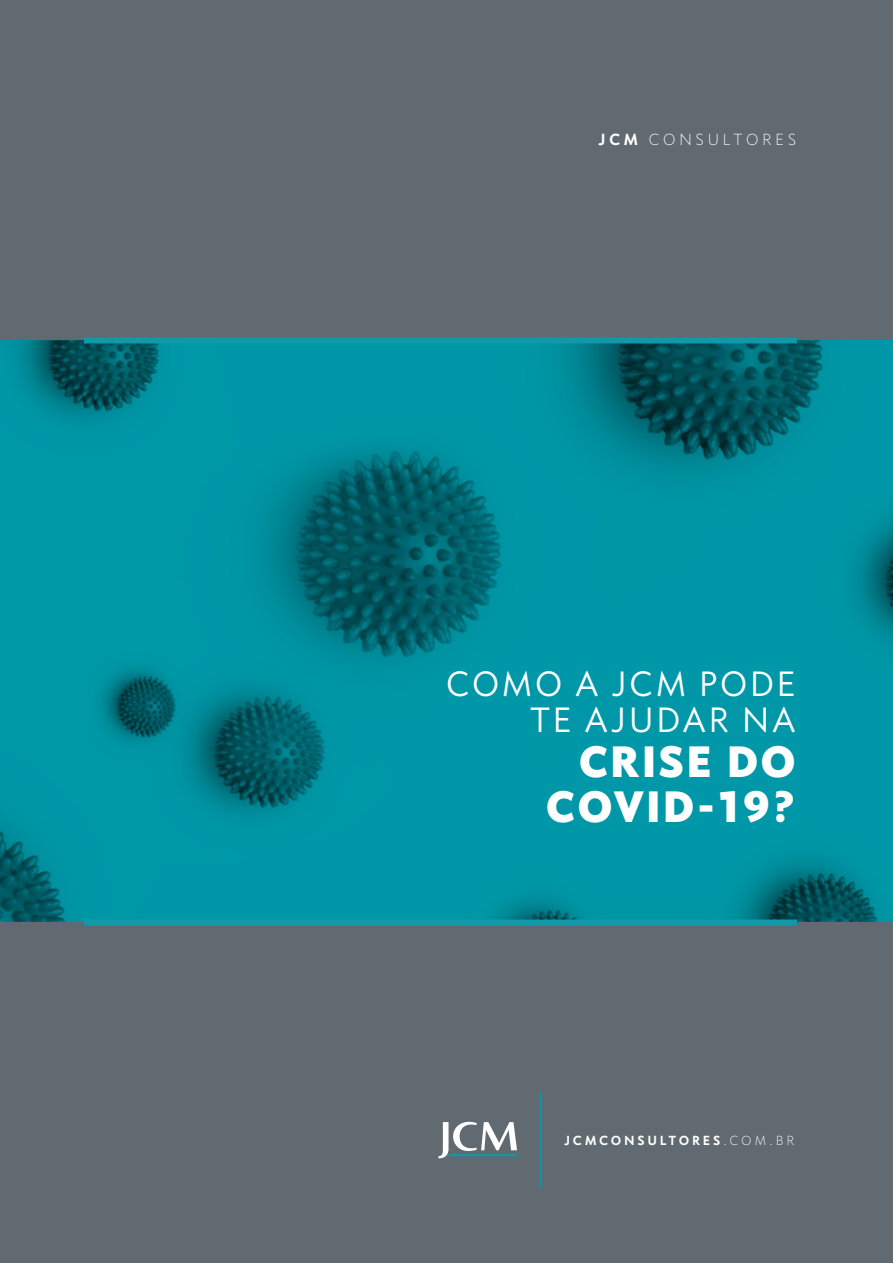
<style>
.page{position:relative;width:893px;height:1263px;background:#606a70}
.page>*{position:absolute;margin:0;border:0;box-sizing:border-box;transform-origin:0 0}
.t1{font:45px/45px "Concourse C7";color:#fff;text-align:right}
.t2{font:36px/36px "Concourse C3";color:#fff;text-align:right}
.t3{font:16.5px "Concourse C2";letter-spacing:.15em;color:#fff}
.t4{font:700 13.5px "Concourse C2";letter-spacing:.15em;color:#fff}
.s1{font-weight:700}
.s2{font-weight:400}
</style>
<div class="page">
<hr style="left:540px;top:1092px;width:1px;height:95px;background:#109aa9">
<svg style="left:438px;top:1122px;width:79px;height:36px"></svg>
<img style="left:0;top:340px;width:893px;height:582px">
<div style="left:84px;top:337px;width:713px;height:6px;background:#109aa9"></div>
<div style="left:84px;top:919px;width:713px;height:6px;background:#109aa9"></div>
<p class="t3" style="left:598px;top:130px;width:200px"><span class="s1">JCM</span> CONSULTORES</p>
<p class="t2" style="left:445px;top:666px;width:354px">COMO A JCM PODE<br>TE AJUDAR NA</p>
<p class="t1" style="left:545px;top:738px;width:254px">CRISE DO<br>COVID-19?</p>
<p class="t4" style="left:564px;top:1132px;width:233px">JCMCONSULTORES<span class="s2">.COM.BR</span></p>
</div>
